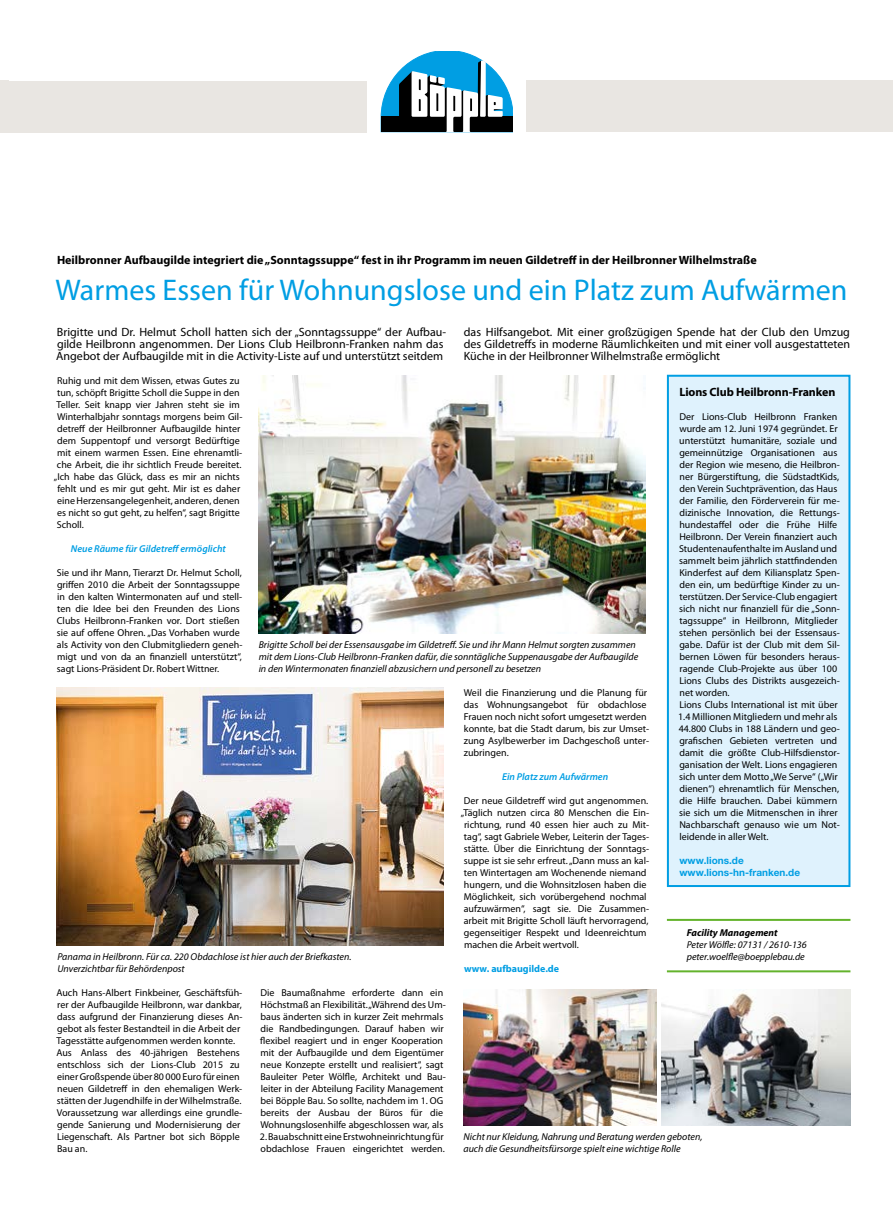
<style>
.page{position:relative;width:893px;height:1219px;background:#fff}
.page>*{position:absolute;margin:0;border:0;box-sizing:border-box;transform-origin:0 0}
.t1{font:30px "Myriad Pro";color:#009ee3}
.t2{font:12px/12px "Myriad Pro";color:#000}
.t3{font:700 12px "Myriad Pro";color:#000}
.t4{font:10px/12px "Myriad Pro";color:#000}
.t5{font:italic 10px/12px "Myriad Pro";color:#000}
.t6{font:italic 600 10px "Myriad Pro";color:#009ee3}
.t7{font:700 10px/12px "Helvetica Neue LT Pro";color:#009ee3}
.t8{font:700 10px "Myriad Pro";color:#009ee3}
.t9{font:italic 700 10px "Myriad Pro";color:#000}
</style>
<div class="page">
<div style="left:0;top:81px;width:367px;height:51px;background:#e9e6e2"></div>
<div style="left:526px;top:81px;width:367px;height:51px;background:#e9e6e2"></div>
<svg style="left:381px;top:51px;width:131px;height:81px"></svg>
<div style="left:667px;top:375px;width:183px;height:512px;background:#dff2fd;border:2px solid #009ee3"></div>
<img style="left:259px;top:376px;width:387px;height:257px">
<img style="left:57px;top:687px;width:387px;height:259px">
<img style="left:463px;top:990px;width:194px;height:135px">
<img style="left:662px;top:990px;width:188px;height:135px">
<hr style="left:667px;top:919px;width:183px;height:2px;background:#64b32c">
<hr style="left:667px;top:970px;width:183px;height:2px;background:#64b32c">
<p class="t3" style="left:57px;top:252px;width:701px">Heilbronner Aufbaugilde integriert die „Sonntagssuppe“ fest in ihr Programm im neuen Gildetreff in der Heilbronner Wilhelmstraße</p>
<h1 class="t1" style="left:56px;top:271px;width:793px">Warmes Essen für Wohnungslose und ein Platz zum Aufwärmen</h1>
<p class="t2" style="left:56px;top:326px;width:391px">Brigitte und Dr. Helmut Scholl hatten sich der „Sonntagssuppe“ der Aufbau&shy;gilde Heilbronn angenommen. Der Lions Club Heilbronn-Franken nahm das<br>Angebot der Aufbaugilde mit in die Activity-Liste auf und unterstützt seitdem</p>
<p class="t2" style="left:464px;top:326px;width:388px;text-align:justify">das Hilfsangebot. Mit einer großzügigen Spende hat der Club den Umzug des Gildetreffs in moderne Räumlichkeiten und mit einer voll ausgestatteten Küche in der Heilbronner Wilhelmstraße ermöglicht</p>
<p class="t4" style="left:57px;top:374px;width:184px">Ruhig und mit dem Wissen, etwas Gutes zu</p>
<p class="t4" style="left:57px;top:386px;width:184px">tun, schöpft Brigitte Scholl die Suppe in den</p>
<p class="t4" style="left:56px;top:398px;width:185px">Teller. Seit knapp vier Jahren steht sie im</p>
<p class="t4" style="left:57px;top:410px;width:187px">Winterhalbjahr sonntags morgens beim Gil-</p>
<p class="t4" style="left:57px;top:422px;width:185px">detreff der Heilbronner Aufbaugilde hinter</p>
<p class="t4" style="left:57px;top:434px;width:184px">dem Suppentopf und versorgt Bedürftige</p>
<p class="t4" style="left:57px;top:446px;width:187px">mit einem warmen Essen. Eine ehrenamtli-</p>
<p class="t4" style="left:57px;top:458px;width:186px">che Arbeit, die ihr sichtlich Freude bereitet.</p>
<p class="t4" style="left:54px;top:470px;width:187px">„Ich habe das Glück, dass es mir an nichts</p>
<p class="t4" style="left:57px;top:482px;width:184px">fehlt und es mir gut geht. Mir ist es daher</p>
<p class="t4" style="left:57px;top:494px;width:184px">eine Herzensangelegenheit, anderen, denen</p>
<p class="t4" style="left:57px;top:506px;width:184px">es nicht so gut geht, zu helfen“, sagt Brigitte</p>
<p class="t4" style="left:57px;top:518px;width:29px">Scholl.</p>
<p class="t6" style="left:71px;top:542px;width:156px">Neue Räume für Gildetreff ermöglicht</p>
<p class="t4" style="left:57px;top:566px;width:187px">Sie und ihr Mann, Tierarzt Dr. Helmut Scholl, griffen 2010 die Arbeit der Sonntagssuppe in den kalten Wintermonaten auf und stell&shy;ten die Idee bei den Freunden des Lions Clubs Heilbronn-Franken vor. Dort stießen sie auf offene Ohren. „Das Vorhaben wurde als Activity von den Clubmitgliedern geneh&shy;migt und von da an finanziell unterstützt“, sagt Lions-Präsident Dr. Robert Wittner.</p>
<p class="t5" style="left:259px;top:638px;width:381px">Brigitte Scholl bei der Essensausgabe im Gildetreff. Sie und ihr Mann Helmut sorgten zusammen mit dem Lions-Club Heilbronn-Franken dafür, die sonntägliche Suppenausgabe der Aufbaugilde in den Wintermonaten finanziell abzusichern und personell zu besetzen</p>
<p class="t5" style="left:57px;top:950px;width:296px">Panama in Heilbronn. Für ca. 220 Obdachlose ist hier auch der Briefkasten.<br>Unverzichtbar für Behördenpost</p>
<p class="t4" style="left:464px;top:686px;width:187px">Weil die Finanzierung und die Planung für das Wohnungsangebot für obdachlose Frauen noch nicht sofort umgesetzt werden konnte, bat die Stadt darum, bis zur Umset&shy;zung Asylbewerber im Dachgeschoß unter&shy;zubringen.</p>
<p class="t6" style="left:502px;top:770px;width:108px">Ein Platz zum Aufwärmen</p>
<p class="t4" style="left:464px;top:794px;width:186px">Der neue Gildetreff wird gut angenommen.</p>
<p class="t4" style="left:461px;top:806px;width:190px">„Täglich nutzen circa 80 Menschen die Ein-</p>
<p class="t4" style="left:464px;top:818px;width:187px">richtung, rund 40 essen hier auch zu Mit-</p>
<p class="t4" style="left:464px;top:830px;width:187px">tag“, sagt Gabriele Weber, Leiterin der Tages-</p>
<p class="t4" style="left:464px;top:842px;width:187px">stätte. Über die Einrichtung der Sonntags-</p>
<p class="t4" style="left:464px;top:854px;width:187px">suppe ist sie sehr erfreut. „Dann muss an kal-</p>
<p class="t4" style="left:464px;top:866px;width:184px">ten Wintertagen am Wochenende niemand</p>
<p class="t4" style="left:464px;top:878px;width:184px">hungern, und die Wohnsitzlosen haben die</p>
<p class="t4" style="left:464px;top:890px;width:184px">Möglichkeit, sich vorübergehend nochmal</p>
<p class="t4" style="left:464px;top:902px;width:187px">aufzuwärmen“, sagt sie. Die Zusammen-</p>
<p class="t4" style="left:464px;top:914px;width:186px">arbeit mit Brigitte Scholl läuft hervorragend,</p>
<p class="t4" style="left:464px;top:926px;width:184px">gegenseitiger Respekt und Ideenreichtum</p>
<p class="t4" style="left:464px;top:938px;width:116px">machen die Arbeit wertvoll.</p>
<p class="t8" style="left:464px;top:962px;width:97px">www. aufbaugilde.de</p>
<p class="t3" style="left:679px;top:384px;width:157px">Lions Club Heilbronn-Franken</p>
<p class="t4" style="left:678px;top:410px;width:163px">Der Lions-Club Heilbronn Franken wurde am 12. Juni 1974 gegründet. Er unterstützt humanitäre, soziale und gemeinnützige Organisationen aus der Region wie meseno, die Heilbron&shy;ner Bürgerstiftung, die SüdstadtKids, den Verein Suchtprävention, das Haus der Familie, den Förderverein für me&shy;dizinische Innovation, die Rettungs&shy;hundestaffel oder die Frühe Hilfe Heilbronn. Der Verein finanziert auch Studentenaufenthalte im Ausland und sammelt beim jährlich stattfindenden Kinderfest auf dem Kiliansplatz Spen&shy;den ein, um bedürftige Kinder zu un&shy;terstützen. Der Service-Club engagiert sich nicht nur finanziell für die „Sonn&shy;tagssuppe“ in Heilbronn, Mitglieder stehen persönlich bei der Essensaus&shy;gabe. Dafür ist der Club mit dem Sil&shy;bernen Löwen für besonders heraus&shy;ragende Club-Projekte aus über 100<br>Lions Clubs des Distrikts ausgezeich&shy;net worden.<br>Lions Clubs International ist mit über 1.4 Millionen Mitgliedern und mehr als 44.800 Clubs in 188 Ländern und geo&shy;grafischen Gebieten vertreten und damit die größte Club-Hilfsdienstor&shy;ganisation der Welt. Lions engagieren sich unter dem Motto „We Serve“ („Wir dienen“) ehrenamtlich für Menschen, die Hilfe brauchen. Dabei kümmern sie sich um die Mitmenschen in ihrer Nachbarschaft genauso wie um Not&shy;leidende in aller Welt.</p>
<p class="t7" style="left:679px;top:854px;width:122px">www.lions.de www.lions-hn-franken.de</p>
<p class="t9" style="left:687px;top:926px;width:92px">Facility Management</p>
<p class="t5" style="left:687px;top:938px;width:121px">Peter Wölfle: 07131 / 2610-136 peter.woelfle@boepplebau.de</p>
<p class="t4" style="left:56px;top:986px;width:188px">Auch Hans-Albert Finkbeiner, Geschäftsfüh&shy;rer der Aufbaugilde Heilbronn, war dankbar, dass aufgrund der Finanzierung dieses An&shy;gebot als fester Bestandteil in die Arbeit der Tagesstätte aufgenommen werden konnte.<br>Aus Anlass des 40-jährigen Bestehens entschloss sich der Lions-Club 2015 zu einer Großspende über 80 000 Euro für einen neuen Gildetreff in den ehemaligen Werk&shy;stätten der Jugendhilfe in der Wilhelmstraße.<br>Voraussetzung war allerdings eine grundle&shy;gende Sanierung und Modernisierung der Liegenschaft. Als Partner bot sich Böpple Bau an.</p>
<p class="t4" style="left:260px;top:986px;width:187px">Die Baumaßnahme erforderte dann ein Höchstmaß an Flexibilität. „Während des Um&shy;baus änderten sich in kurzer Zeit mehrmals die Randbedingungen. Darauf haben wir flexibel reagiert und in enger Kooperation mit der Aufbaugilde und dem Eigentümer neue Konzepte erstellt und realisiert“, sagt Bauleiter Peter Wölfle, Architekt und Bau&shy;leiter in der Abteilung Facility Management bei Böpple Bau. So sollte, nachdem im 1. OG bereits der Ausbau der Büros für die Wohnungslosenhilfe abgeschlossen war, als</p>
<p class="t4" style="left:260px;top:1130px;width:187px">2. Bauabschnitt eine Erstwohneinrichtung für obdachlose Frauen eingerichtet werden.</p>
<p class="t5" style="left:463px;top:1130px;width:241px">Nicht nur Kleidung, Nahrung und Beratung werden geboten, auch die Gesundheitsfürsorge spielt eine wichtige Rolle</p>
</div>
